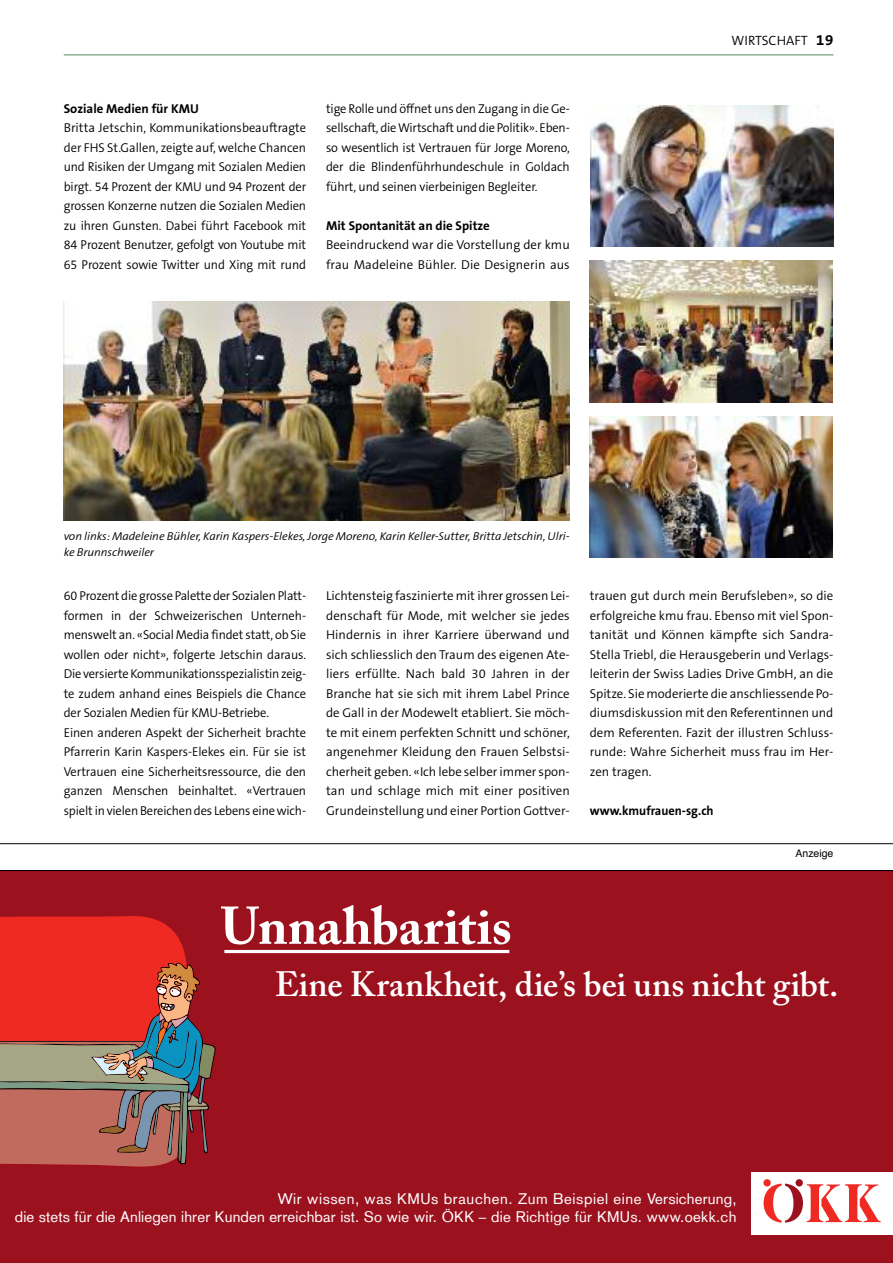
<style>
.page{position:relative;width:893px;height:1263px;background:#fff}
.page>*{position:absolute;margin:0;border:0;box-sizing:border-box;transform-origin:0 0}
.t1{font:700 52.5px "Adobe Caslon Pro";letter-spacing:-.005em;color:#fff}
.t2{font:600 34.95px "Adobe Caslon Pro";color:#fff}
.t3{font:15px/18px "Basic Commercial LT Com";letter-spacing:.02em;color:#fff;text-align:right}
.t4{font:300 13.5px "The Sans B4";color:#000}
.t5{font:300 12.9px/19.5px "The Sans B4";letter-spacing:-.005em;color:#000;text-align:justify}
.t6{font:700 12.9px "The Sans B7";color:#000}
.t7{font:700 12.9px "The Sans B7";color:#000;scale:.96 1}
.t8{font:italic 300 11.4px/16.2px "The Sans B4";letter-spacing:-.005em;color:#000;scale:1.05 1}
.t9{font:10.5px "Helvetica";color:#000}
.s1{font-family:"The Sans B7";font-weight:700;font-size:15px}
</style>
<div class="page">
<hr style="left:64px;top:55px;width:769px;height:1px;background:#528f5c">
<img style="left:64px;top:301px;width:506px;height:219px">
<img style="left:590px;top:417px;width:242px;height:140px">
<img style="left:591px;top:106px;width:242px;height:140px">
<img style="left:590px;top:261px;width:242px;height:141px">
<hr style="left:0;top:843px;width:893px;height:1px;background:#000">
<svg style="left:0;top:870px;width:893px;height:393px;background:#a12029"></svg>
<p class="t6" style="left:64px;top:101px;width:137px">Soziale Medien für KMU</p>
<p class="t5" style="left:64px;top:118px;width:244px">Britta Jetschin, Kommunikationsbeauftragte der FHS St.Gallen, zeigte auf, welche Chancen und Risiken der Umgang mit Sozialen Medien birgt. 54 Prozent der KMU und 94 Prozent der grossen Konzerne nutzen die Sozialen Medien zu ihren Gunsten. Dabei führt Facebook mit 84 Prozent Benutzer, gefolgt von Youtube mit 65 Prozent sowie Twitter und Xing mit rund</p>
<p class="t5" style="left:326px;top:99px;width:245px">tige Rolle und öffnet uns den Zugang in die Ge&shy;sellschaft, dieWirtschaft und die Politik». Eben&shy;so wesentlich ist Vertrauen für Jorge Moreno, der die Blindenführhundeschule in Goldach führt, und seinen vierbeinigen Begleiter.</p>
<p class="t6" style="left:326px;top:218px;width:165px">Mit Spontanität an die Spitze</p>
<p class="t5" style="left:326px;top:235px;width:245px">Beeindruckend war die Vorstellung der kmu frau Madeleine Bühler. Die Designerin aus</p>
<p class="t4" style="left:731px;top:33px;width:103px">WIRTSCHAFT <span class="s1">19</span></p>
<p class="t8" style="left:64px;top:528px;width:483px">von links: Madeleine Bühler, Karin Kaspers-Elekes, Jorge Moreno, Karin Keller-Sutter, Britta Jetschin, Ulri&shy;ke Brunnschweiler</p>
<p class="t5" style="left:64px;top:586px;width:244px;text-align:left">60 Prozent die grosse Paletteder SozialenPlatt&shy;formen in der Schweizerischen Unterneh&shy;menswelt an. «Social Media findet statt, ob Sie wollen oder nicht», folgerte Jetschin daraus.<br>Die versierteKommunikationsspezialistinzeig&shy;te zudem anhand eines Beispiels die Chance der Sozialen Medien für KMU-Betriebe.<br>Einen anderen Aspekt der Sicherheit brachte Pfarrerin Karin Kaspers-Elekes ein. Für sie ist Vertrauen eine Sicherheitsressource, die den ganzen Menschen beinhaltet. «Vertrauen spielt invielenBereichendes Lebens einewich-</p>
<p class="t5" style="left:326px;top:586px;width:245px">Lichtensteig faszinierte mit ihrer grossen Lei&shy;denschaft für Mode, mit welcher sie jedes Hindernis in ihrer Karriere überwand und sich schliesslich den Traum des eigenen Ate&shy;liers erfüllte. Nach bald 30 Jahren in der Branche hat sie sich mit ihrem Label Prince de Gall in der Modewelt etabliert. Sie möch&shy;te mit einem perfekten Schnitt und schöner, angenehmer Kleidung den Frauen Selbstsi&shy;cherheit geben. «Ich lebe selber immer spon&shy;tan und schlage mich mit einer positiven Grundeinstellung und einer Portion Gottver-</p>
<p class="t5" style="left:590px;top:586px;width:245px">trauen gut durch mein Berufsleben», so die erfolgreiche kmu frau. Ebenso mit viel Spon&shy;tanität und Können kämpfte sich Sandra-Stella Triebl, die Herausgeberin und Verlags&shy;leiterin der Swiss Ladies Drive GmbH, an die Spitze. Sie moderierte die anschliessende Po&shy;diumsdiskussion mit den Referentinnen und dem Referenten. Fazit der illustren Schluss&shy;runde: Wahre Sicherheit muss frau im Her&shy;zen tragen.</p>
<p class="t7" style="left:590px;top:803px;width:131px">www.kmufrauen-sg.ch</p>
<p class="t9" style="left:795px;top:848px;width:39px">Anzeige</p>
<h1 class="t1" style="left:221px;top:905px;width:293px">Unnahbaritis</h1>
<h2 class="t2" style="left:275px;top:971px;width:565px">Eine Krankheit, die’s bei uns nicht gibt.</h2>
<p class="t3" style="left:15px;top:1190px;width:723px">Wir wissen, was KMUs brauchen. Zum Beispiel eine Versicherung,<br>die stets für die Anliegen ihrer Kunden erreichbar ist. So wie wir. ÖKK – die Richtige für KMUs. www.oekk.ch</p>
</div>
